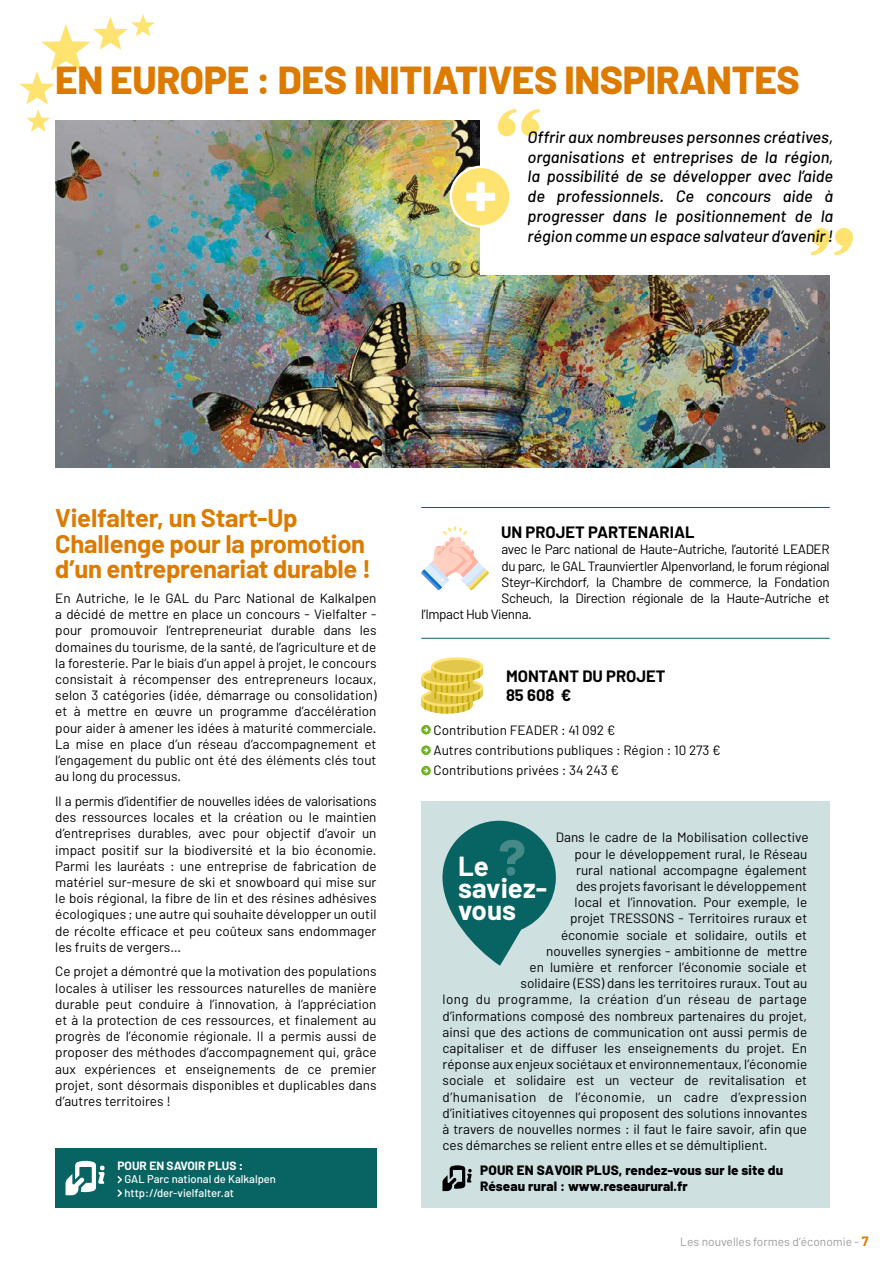
<style>
.page{position:relative;width:885px;height:1263px;background:#fff}
.page>*{position:absolute;margin:0;border:0;box-sizing:border-box;transform-origin:0 0}
.t1{font:800 39px "Barlow";letter-spacing:-.01em;color:#dd7a00}
.t2{font:700 27.6px/21.9px "Barlow";color:#fff}
.t3{font:700 25.5px/25.5px "Barlow";letter-spacing:-.01em;color:#dd7a00}
.t4{font:italic 500 16.5px/19.8px "Barlow";color:#000;text-align:justify}
.t5{font:700 16.5px/19.8px "Barlow";color:#000}
.t6{font:13.5px/16.2px "Barlow";color:#000;text-align:justify}
.t7{font:13.5px "Barlow";letter-spacing:-.03em;color:#000}
.t8{font:13.5px "Barlow";letter-spacing:.03em;color:#000}
.t9{font:800 13.5px/16.2px "Barlow";letter-spacing:.01em;color:#000}
.t10{font:12px "Barlow";color:#9d9d9c}
.t11{font:700 12px "Barlow";color:#fff}
.t12{font:500 11.25px/13.5px "Barlow";color:#fff}
.s1{font-weight:700;font-size:13.5px;color:#dd7a00}
</style>
<div class="page">
<img style="left:55px;top:120px;width:774px;height:348px">
<div style="left:480px;top:86px;width:367px;height:188px;background:#fff"></div>
<svg style="left:497px;top:109px;width:42px;height:27px"></svg>
<svg style="left:811px;top:228px;width:41px;height:27px"></svg>
<div style="left:451px;top:167px;width:59px;height:59px;background:#ffe371;border-radius:50%"></div>
<div style="left:449px;top:166px;width:62px;height:62px;border:2px solid #fff;border-radius:50%"></div>
<svg style="left:466px;top:182px;width:29px;height:29px"></svg>
<svg style="left:421px;top:657px;width:62px;height:57px"></svg>
<svg style="left:421px;top:725px;width:10px;height:9px"></svg>
<svg style="left:421px;top:745px;width:10px;height:10px"></svg>
<svg style="left:421px;top:766px;width:10px;height:9px"></svg>
<div style="left:55px;top:1148px;width:321px;height:60px;background:#086463"></div>
<svg style="left:65px;top:1160px;width:40px;height:35px"></svg>
<svg style="left:117px;top:1176px;width:5px;height:7px"></svg>
<svg style="left:117px;top:1189px;width:5px;height:8px"></svg>
<svg style="left:421px;top:526px;width:68px;height:64px"></svg>
<hr style="left:421px;top:638px;width:408px;height:1px;background:#086463">
<hr style="left:421px;top:507px;width:408px;height:1px;background:#086463">
<div style="left:421px;top:801px;width:408px;height:407px;background:#cee0e0"></div>
<svg style="left:442px;top:821px;width:114px;height:145px"></svg>
<svg style="left:442px;top:1165px;width:30px;height:26px"></svg>
<svg style="left:20px;top:14px;width:135px;height:118px"></svg>
<h1 class="t1" style="left:55px;top:51px;width:746px">EN EUROPE : DES INITIATIVES INSPIRANTES</h1>
<p class="t4" style="left:527px;top:127px;width:307px">Offrir aux nombreuses personnes créatives, organisations et entreprises de la région, la possibilité de se développer avec l’aide de professionnels. Ce concours aide à progresser dans le positionnement de la région comme un espace salvateur d’avenir !</p>
<h3 class="t3" style="left:55px;top:505px;width:317px">Vielfalter, un Start-Up<br>Challenge pour la promotion d’un entreprenariat durable !</h3>
<p class="t6" style="left:55px;top:590px;width:323px">En Autriche, le le GAL du Parc National de Kalkalpen a décidé de mettre en place un concours - Vielfalter - pour promouvoir l’entrepreneuriat durable dans les domaines du tourisme, de la santé, de l’agriculture et de la foresterie. Par le biais d’un appel à projet, le concours consistait à récompenser des entrepreneurs locaux, selon 3 catégories (idée, démarrage ou consolidation) et à mettre en œuvre un programme d’accélération pour aider à amener les idées à maturité commerciale.<br>La mise en place d’un réseau d’accompagnement et l’engagement du public ont été des éléments clés tout au long du processus.</p>
<p class="t6" style="left:55px;top:793px;width:323px">Il a permis d’identifier de nouvelles idées de valorisations des ressources locales et la création ou le maintien d’entreprises durables, avec pour objectif d’avoir un impact positif sur la biodiversité et la bio économie.<br>Parmi les lauréats : une entreprise de fabrication de matériel sur-mesure de ski et snowboard qui mise sur le bois régional, la fibre de lin et des résines adhésives écologiques ; une autre qui souhaite développer un outil de récolte efficace et peu coûteux sans endommager les fruits de vergers…</p>
<p class="t6" style="left:55px;top:963px;width:323px">Ce projet a démontré que la motivation des populations locales à utiliser les ressources naturelles de manière durable peut conduire à l’innovation, à l’appréciation et à la protection de ces ressources, et finalement au progrès de l’économie régionale. Il a permis aussi de proposer des méthodes d’accompagnement qui, grâce aux expériences et enseignements de ce premier projet, sont désormais disponibles et duplicables dans d’autres territoires !</p>
<p class="t11" style="left:117px;top:1158px;width:127px">POUR EN SAVOIR PLUS :</p>
<p class="t12" style="left:124px;top:1172px;width:153px">GAL Parc national de Kalkalpen http://der-vielfalter.at</p>
<p class="t5" style="left:501px;top:522px;width:195px">UN PROJET PARTENARIAL</p>
<p class="t7" style="left:501px;top:541px;width:329px">avec le Parc national de Haute-Autriche, l’autorité LEADER</p>
<p class="t7" style="left:501px;top:557px;width:329px">du parc, le GAL Traunviertler Alpenvorland, le forum régional</p>
<p class="t7" style="left:501px;top:573px;width:329px">Steyr-Kirchdorf, la Chambre de commerce, la Fondation</p>
<p class="t7" style="left:501px;top:590px;width:329px">Scheuch, la Direction régionale de la Haute-Autriche et</p>
<p class="t7" style="left:421px;top:606px;width:112px">l’Impact Hub Vienna.</p>
<p class="t5" style="left:506px;top:666px;width:161px">MONTANT DU PROJET<br>85 608 €</p>
<p class="t6" style="left:433px;top:719px;width:289px;line-height:20.4px;text-align:left">Contribution FEADER : 41 092 €<br>Autres contributions publiques : Région : 10 273 €<br>Contributions privées : 34 243 €</p>
<p class="t6" style="left:556px;top:829px;width:254px">Dans le cadre de la Mobilisation collective</p>
<p class="t6" style="left:574px;top:845px;width:234px">pour le développement rural, le Réseau</p>
<p class="t6" style="left:576px;top:861px;width:232px">rural national accompagne également</p>
<p class="t6" style="left:576px;top:878px;width:232px">des projets favorisant le développement</p>
<p class="t6" style="left:574px;top:894px;width:234px">local et l’innovation. Pour exemple, le</p>
<p class="t6" style="left:570px;top:910px;width:239px">projet TRESSONS - Territoires ruraux et</p>
<p class="t6" style="left:561px;top:926px;width:247px">économie sociale et solidaire, outils et</p>
<p class="t6" style="left:546px;top:942px;width:262px">nouvelles synergies - ambitionne de mettre</p>
<p class="t6" style="left:529px;top:959px;width:279px">en lumière et renforcer l’économie sociale et</p>
<p class="t6" style="left:520px;top:975px;width:288px">solidaire (ESS) dans les territoires ruraux. Tout au</p>
<p class="t8" style="left:442px;top:991px;width:366px">long du programme, la création d’un réseau de partage</p>
<p class="t6" style="left:442px;top:1007px;width:366px">d’informations composé des nombreux partenaires du projet,</p>
<p class="t6" style="left:442px;top:1023px;width:366px">ainsi que des actions de communication ont aussi permis de</p>
<p class="t6" style="left:442px;top:1040px;width:366px">capitaliser et de diffuser les enseignements du projet. En</p>
<p class="t6" style="left:442px;top:1056px;width:366px">réponse aux enjeux sociétaux et environnementaux, l’économie</p>
<p class="t6" style="left:442px;top:1072px;width:366px">sociale et solidaire est un vecteur de revitalisation et</p>
<p class="t8" style="left:442px;top:1088px;width:366px">d’humanisation de l’économie, un cadre d’expression</p>
<p class="t6" style="left:442px;top:1104px;width:366px">d’initiatives citoyennes qui proposent des solutions innovantes</p>
<p class="t6" style="left:442px;top:1121px;width:366px">à travers de nouvelles normes : il faut le faire savoir, afin que</p>
<p class="t6" style="left:442px;top:1137px;width:326px">ces démarches se relient entre elles et se démultiplient.</p>
<p class="t9" style="left:480px;top:1161px;width:304px">POUR EN SAVOIR PLUS, rendez-vous sur le site du<br>Réseau rural : www.reseaurural.fr</p>
<h2 class="t2" style="left:458px;top:855px;width:90px">Le saviez&shy;vous</h2>
<p class="t10" style="left:680px;top:1234px;width:190px">Les nouvelles formes d’économie - <span class="s1">7</span></p>
</div>
